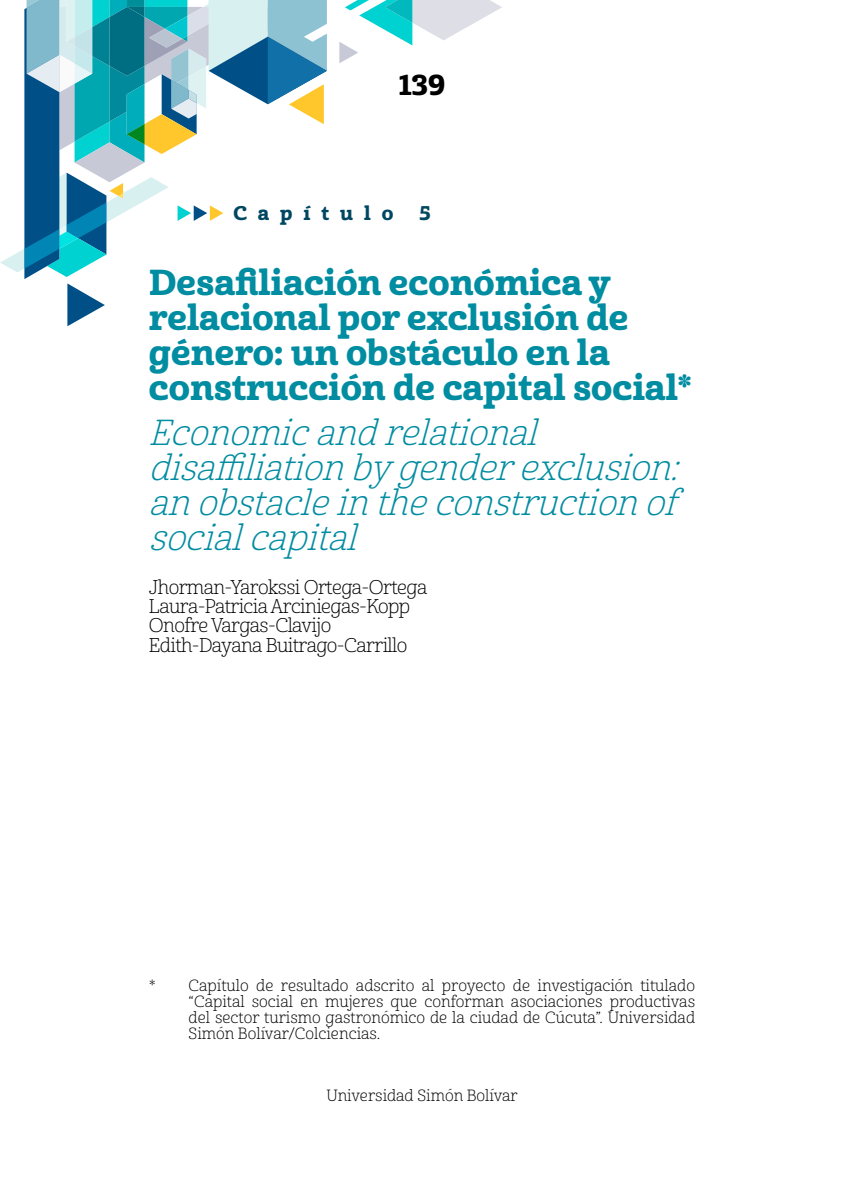
<style>
.page{position:relative;width:844px;height:1191px;background:#fff}
.page>*{position:absolute;margin:0;border:0;box-sizing:border-box;transform-origin:0 0}
.t1{font:35px/35px "Cabrito Nor Ex B";color:#008ca1}
.t2{font:italic 35px/35px "Cabrito Nor Lig";color:#008ca1}
.t3{font:28px "Cabrito Nor Ex B";color:#000}
.t4{font:19.25px/19.2px "Cabrito Nor Lig";letter-spacing:-.03em;color:#000}
.t5{font:19.25px "Cabrito Nor Ex B";letter-spacing:.57em;color:#004761}
.t6{font:15.75px/15.8px "Cabrito Nor Lig";color:#000;text-align:justify}
</style>
<div class="page">
<svg style="left:0;top:0;width:502px;height:327px"></svg>
<h2 class="t3" style="left:398px;top:67px;width:48px">139</h2>
<p class="t5" style="left:233px;top:201px;width:162px">Capítulo</p>
<p class="t5" style="left:419px;top:201px;width:13px">5</p>
<h1 class="t1" style="left:149px;top:265px;width:544px">Desafiliación económica y relacional por exclusión de género: un obstáculo en la construcción de capital social*</h1>
<h1 class="t2" style="left:149px;top:416px;width:542px">Economicandrelational disaffiliationbygenderexclusion: anobstacleintheconstructionof socialcapital</h1>
<p class="t4" style="left:149px;top:578px;width:280px">Jhorman-Yarokssi Ortega-Ortega<br>Laura-Patricia Arciniegas-Kopp<br>Onofre Vargas-Clavijo<br>Edith-Dayana Buitrago-Carrillo</p>
<p class="t6" style="left:189px;top:978px;width:508px;text-indent:-40px">* Capítulo de resultado adscrito al proyecto de investigación titulado “Capital social en mujeres que conforman asociaciones productivas del sector turismo gastronómico de la ciudad de Cúcuta”. Universidad Simón Bolívar/Colciencias.</p>
<p class="t6" style="left:326px;top:1088px;width:193px">Universidad Simón Bolívar</p>
</div>
